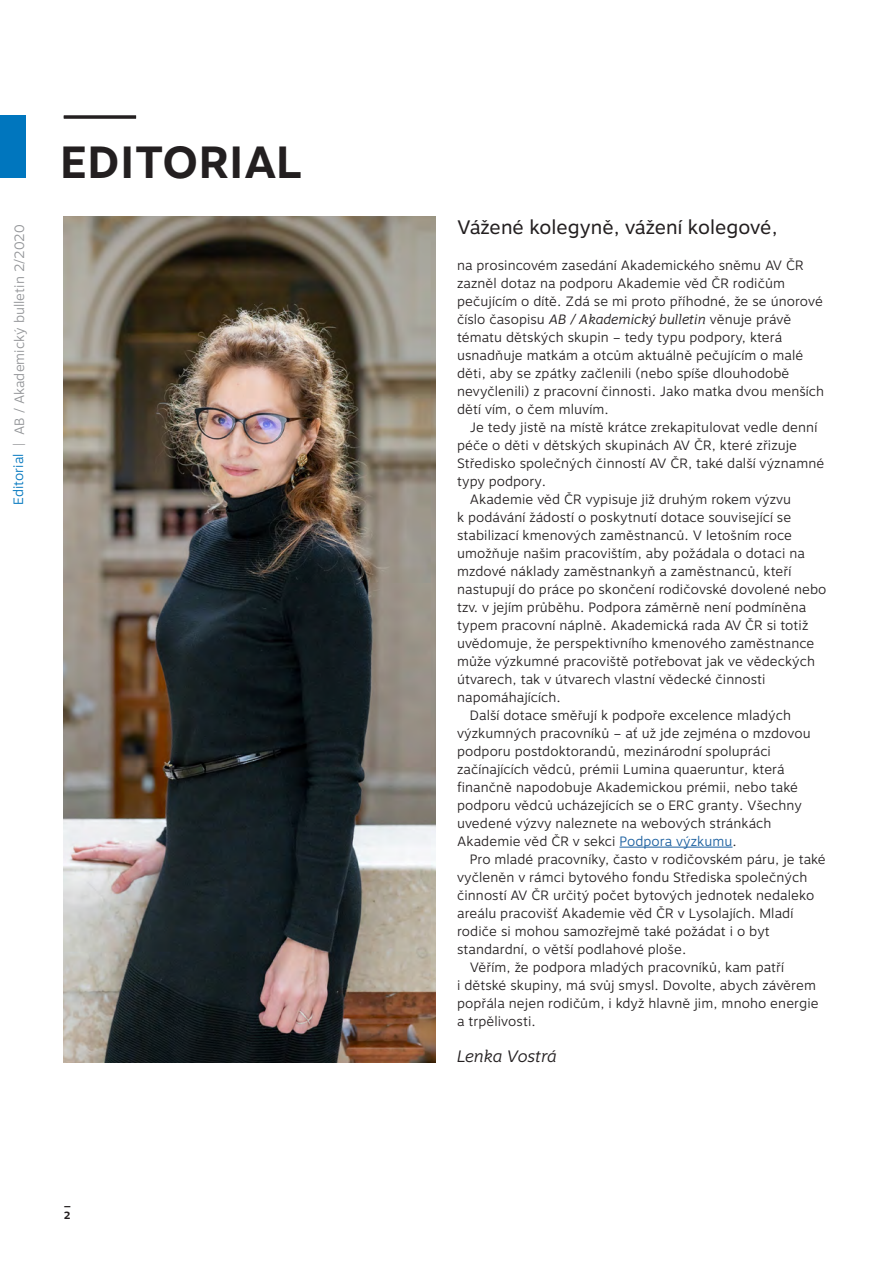
<style>
.page{position:relative;width:893px;height:1263px;background:#fff}
.page>*{position:absolute;margin:0;border:0;box-sizing:border-box;transform-origin:0 0}
.t1{font:700 45px "Motiva Sans";letter-spacing:.01em;color:#231f20}
.Chleba{font:19.5px "Motiva Sans";color:#231f20}
.Chleba-2{font:italic 300 16.5px "Motiva Sans";color:#231f20}
.Chleba-3{font:300 13.5px/18px "Motiva Sans";letter-spacing:.005em;color:#231f20}
.t2{font:300 13.5px "Motiva Sans";color:#939598}
.t3{font:300 13.5px "Motiva Sans";color:#0076be}
.t4{font:700 10.5px/12.6px "Motiva Sans";color:#231f20}
.s1{font-style:italic}
.s2{color:#175d9e}
</style>
<div class="page">
<div style="left:0;top:116px;width:26px;height:62px;background:#0076be"></div>
<hr style="left:619px;top:847px;width:113px;height:1px;background:#175d9e">
<img style="left:64px;top:216px;width:372px;height:846px">
<hr style="left:64px;top:116px;width:72px;height:3px;background:#231f20">
<p class="t1" style="left:61px;top:129px;width:243px">EDITORIAL</p>
<p class="t2" style="left:9px;top:446px;width:223px;rotate:-90deg">| AB / Akademický bulletin 2/2020</p>
<p class="Chleba" style="left:457px;top:213px;width:322px">Vážené kolegyně, vážení kolegové,</p>
<p class="Chleba-3" style="left:457px;top:256px;width:369px">na prosincovém zasedání Akademického sněmu AV ČR zazněl dotaz na podporu Akademie věd ČR rodičům pečujícím o dítě. Zdá se mi proto příhodné, že se únorové číslo časopisu <span class="s1">AB / Akademický bulletin</span> věnuje právě tématu dětských skupin – tedy typu podpory, která usnadňuje matkám a otcům aktuálně pečujícím o malé děti, aby se zpátky začlenili (nebo spíše dlouhodobě nevyčlenili) z pracovní činnosti. Jako matka dvou menších dětí vím, o čem mluvím.</p>
<p class="Chleba-3" style="left:457px;top:418px;width:369px;text-indent:13px">Je tedy jistě na místě krátce zrekapitulovat vedle denní péče o děti v dětských skupinách AV ČR, které zřizuje Středisko společných činností AV ČR, také další významné typy podpory.</p>
<p class="Chleba-3" style="left:457px;top:490px;width:371px;text-indent:13px">Akademie věd ČR vypisuje již druhým rokem výzvu<br>k podávání žádostí o poskytnutí dotace související se stabilizací kmenových zaměstnanců. V letošním roce umožňuje našim pracovištím, aby požádala o dotaci na mzdové náklady zaměstnankyň a zaměstnanců, kteří nastupují do práce po skončení rodičovské dovolené nebo tzv. v jejím průběhu. Podpora záměrně není podmíněna typem pracovní náplně. Akademická rada AV ČR si totiž uvědomuje, že perspektivního kmenového zaměstnance může výzkumné pracoviště potřebovat jak ve vědeckých útvarech, tak v útvarech vlastní vědecké činnosti napomáhajících.</p>
<p class="Chleba-3" style="left:457px;top:706px;width:355px;text-indent:13px">Další dotace směřují k podpoře excelence mladých výzkumných pracovníků – ať už jde zejména o mzdovou podporu postdoktorandů, mezinárodní spolupráci začínajících vědců, prémii Lumina quaeruntur, která finančně napodobuje Akademickou prémii, nebo také podporu vědců ucházejících se o ERC granty. Všechny uvedené výzvy naleznete na webových stránkách Akademie věd ČR v sekci <span class="s2">Podpora výzkumu</span>.</p>
<p class="Chleba-3" style="left:457px;top:850px;width:370px;text-indent:13px">Pro mladé pracovníky, často v rodičovském páru, je také vyčleněn v rámci bytového fondu Střediska společných činností AV ČR určitý počet bytových jednotek nedaleko areálu pracovišť Akademie věd ČR v Lysolajích. Mladí rodiče si mohou samozřejmě také požádat i o byt standardní, o větší podlahové ploše.</p>
<p class="Chleba-3" style="left:457px;top:958px;width:363px;text-indent:13px">Věřím, že podpora mladých pracovníků, kam patří<br>i dětské skupiny, má svůj smysl. Dovolte, abych závěrem popřála nejen rodičům, i když hlavně jim, mnoho energie a trpělivosti.</p>
<p class="Chleba-2" style="left:457px;top:1044px;width:101px">Lenka Vostrá</p>
<p class="t3" style="left:8px;top:505px;width:53px;rotate:-90deg">Editorial</p>
<p class="t4" style="left:64px;top:1196px;width:9px">_<br>2</p>
</div>
